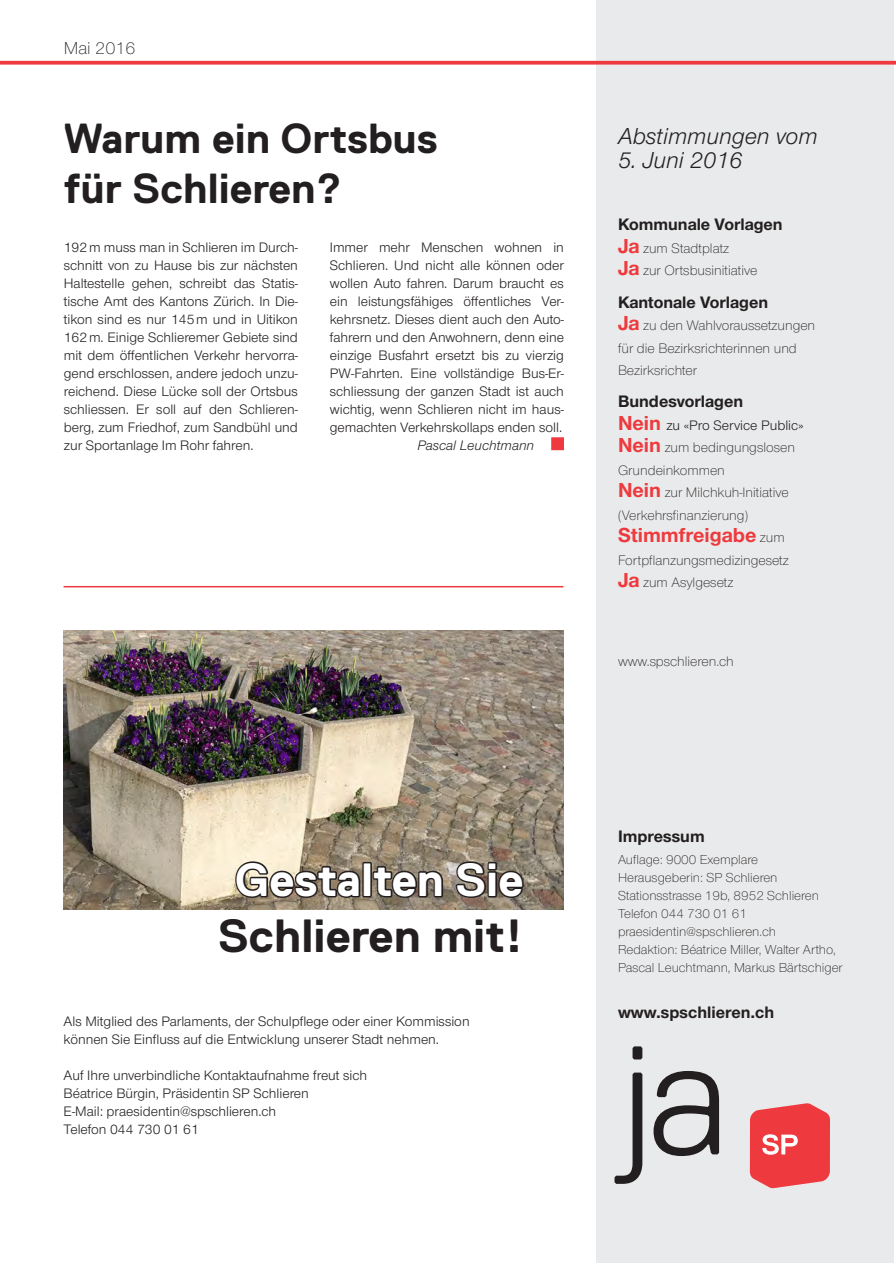
<style>
.page{position:relative;width:896px;height:1263px;background:#fff}
.page>*{position:absolute;margin:0;border:0;box-sizing:border-box;transform-origin:0 0}
.ArtikelTitel{font:700 46.5px/55.8px "Replica";color:#231f20;text-align:center}
.ArtikelTitel-2{font:700 42px/50.4px "Replica";color:#231f20}
.Rubrikentitel{font:italic 24px "Nimbus San Nov";color:#231f20}
.Parole{font:700 21px "Nimbus San Nov";color:#ee3a3e}
.ObersteDach{font:300 18px "Nimbus San Nov";color:#231f20}
.ZwischentitelNormTex{font:700 17.25px "Nimbus San Nov";color:#231f20}
.NormalText{font:14.25px/18px "Nimbus San Nov";color:#231f20;text-align:justify}
.Parole-2{font:300 14.25px/22.5px "Nimbus San Nov";color:#231f20}
.Parole-3{font:14.25px "Nimbus San Nov";color:#231f20}
.NormalText-2{font:300 14.25px "Nimbus San Nov";color:#231f20}
.NormalartikelAutor{font:italic 14.25px "Nimbus San Nov";color:#231f20}
.NormalText-3{font:300 13.5px/18px "Nimbus San Nov";color:#231f20}
.s1{font-weight:700;font-size:21px;color:#ee3a3e}
.s2{font-weight:300;font-size:14.25px;color:#231f20}
.s3{color:#fff}
</style>
<div class="page">
<div style="left:595px;top:0;width:298px;height:1263px;background:#e9eaeb"></div>
<svg style="left:0;top:61px;width:895px;height:4px;background:#ee4c50"></svg>
<svg style="left:749px;top:1103px;width:80px;height:85px;background:#ee585c"></svg>
<svg style="left:614px;top:1046px;width:28px;height:138px"></svg>
<svg style="left:653px;top:1071px;width:65px;height:85px"></svg>
<img style="left:64px;top:630px;width:499px;height:280px">
<svg style="left:234px;top:860px;width:211px;height:39px;background:#72685a"></svg>
<svg style="left:454px;top:860px;width:71px;height:39px;background:#5f554d"></svg>
<div style="left:551px;top:437px;width:12px;height:13px;background:#ee3a3e"></div>
<hr style="left:64px;top:586px;width:499px;height:1px;background:#ee3a3e">
<p class="ObersteDach" style="left:64px;top:38px;width:73px">Mai 2016</p>
<p class="ArtikelTitel-2" style="left:64px;top:113px;width:375px">Warum ein Ortsbus für Schlieren?</p>
<p class="NormalText" style="left:64px;top:238px;width:235px">192m muss man in Schlieren im Durch&shy;schnitt von zu Hause bis zur nächsten Haltestelle gehen, schreibt das Statis&shy;tische Amt des Kantons Zürich. In Die&shy;tikon sind es nur 145m und in Uitikon 162m. Einige Schlieremer Gebiete sind mit dem öffentlichen Verkehr hervorra&shy;gend erschlossen, andere jedoch unzu&shy;reichend. Diese Lücke soll der Ortsbus schliessen. Er soll auf den Schlieren&shy;berg, zum Friedhof, zum Sandbühl und zur Sportanlage Im Rohr fahren.</p>
<p class="NormalText" style="left:330px;top:238px;width:235px">Immer mehr Menschen wohnen in Schlieren. Und nicht alle können oder wollen Auto fahren. Darum braucht es ein leistungsfähiges öffentliches Ver&shy;kehrsnetz. Dieses dient auch den Auto&shy;fahrern und den Anwohnern, denn eine einzige Busfahrt ersetzt bis zu vierzig PW-Fahrten. Eine vollständige Bus-Er&shy;schliessung der ganzen Stadt ist auch wichtig, wenn Schlieren nicht im haus&shy;gemachten Verkehrskollaps enden soll.</p>
<p class="NormalartikelAutor" style="left:417px;top:437px;width:118px">Pascal Leuchtmann</p>
<p class="Rubrikentitel" style="left:617px;top:123px;width:201px">Abstimmungen vom</p>
<p class="Rubrikentitel" style="left:617px;top:147px;width:126px">5. Juni 2016</p>
<p class="ZwischentitelNormTex" style="left:617px;top:214px;width:166px">Kommunale Vorlagen</p>
<p class="Parole-2" style="left:617px;top:237px;width:113px"><span class="s1">Ja</span> zum Stadtplatz</p>
<p class="Parole-2" style="left:617px;top:259px;width:141px"><span class="s1">Ja</span> zur Ortsbusinitiative</p>
<p class="ZwischentitelNormTex" style="left:617px;top:292px;width:151px">Kantonale Vorlagen</p>
<p class="Parole-2" style="left:617px;top:314px;width:199px"><span class="s1">Ja</span> zu den Wahlvoraussetzungen für die Bezirksrichterinnen und<br>Bezirksrichter</p>
<p class="ZwischentitelNormTex" style="left:617px;top:391px;width:127px">Bundesvorlagen</p>
<p class="Parole-3" style="left:617px;top:417px;width:187px"><span class="s1">Nein</span> zu «Pro Service Public»</p>
<p class="Parole-2" style="left:617px;top:436px;width:178px"><span class="s1">Nein</span> zum bedingungslosen<br>Grundeinkommen</p>
<p class="Parole-2" style="left:617px;top:481px;width:172px"><span class="s1">Nein</span> zur Milchkuh-Initiative (Verkehrsfinanzierung)</p>
<p class="Parole" style="left:617px;top:523px;width:168px">Stimmfreigabe <span class="s2">zum</span></p>
<p class="Parole-2" style="left:617px;top:549px;width:172px">Fortpflanzungsmedizingesetz</p>
<p class="Parole-2" style="left:617px;top:571px;width:117px"><span class="s1">Ja</span> zum Asylgesetz</p>
<p class="NormalText-2" style="left:617px;top:653px;width:117px">www.spschlieren.ch</p>
<p class="ArtikelTitel" style="left:218px;top:852px;width:307px"><span class="s3">Gestalten Sie<br></span>Schlieren mit!</p>
<p class="NormalText" style="left:64px;top:1012px;width:407px">Als Mitglied des Parlaments, der Schulpflege oder einer Kommission können Sie Einfluss auf die Entwicklung unserer Stadt nehmen.</p>
<p class="NormalText" style="left:64px;top:1066px;width:305px;text-align:left">Auf Ihre unverbindliche Kontaktaufnahme freut sich Béatrice Bürgin, Präsidentin SP Schlieren<br>E-Mail: praesidentin@spschlieren.ch<br>Telefon 044 730 01 61</p>
<p class="ZwischentitelNormTex" style="left:617px;top:826px;width:88px">Impressum</p>
<p class="NormalText-3" style="left:617px;top:851px;width:141px">Auflage: 9000 Exemplare</p>
<p class="NormalText-3" style="left:617px;top:869px;width:161px">Herausgeberin: SP Schlieren</p>
<p class="NormalText-3" style="left:617px;top:887px;width:202px">Stationsstrasse 19b, 8952 Schlieren</p>
<p class="NormalText-3" style="left:617px;top:905px;width:130px">Telefon 044 730 01 61</p>
<p class="NormalText-3" style="left:617px;top:923px;width:159px">praesidentin@spschlieren.ch</p>
<p class="NormalText-3" style="left:617px;top:941px;width:226px">Redaktion: Béatrice Miller, Walter Artho,<br>Pascal Leuchtmann, Markus Bärtschiger</p>
<p class="ZwischentitelNormTex" style="left:617px;top:1002px;width:157px">www.spschlieren.ch</p>
</div>
